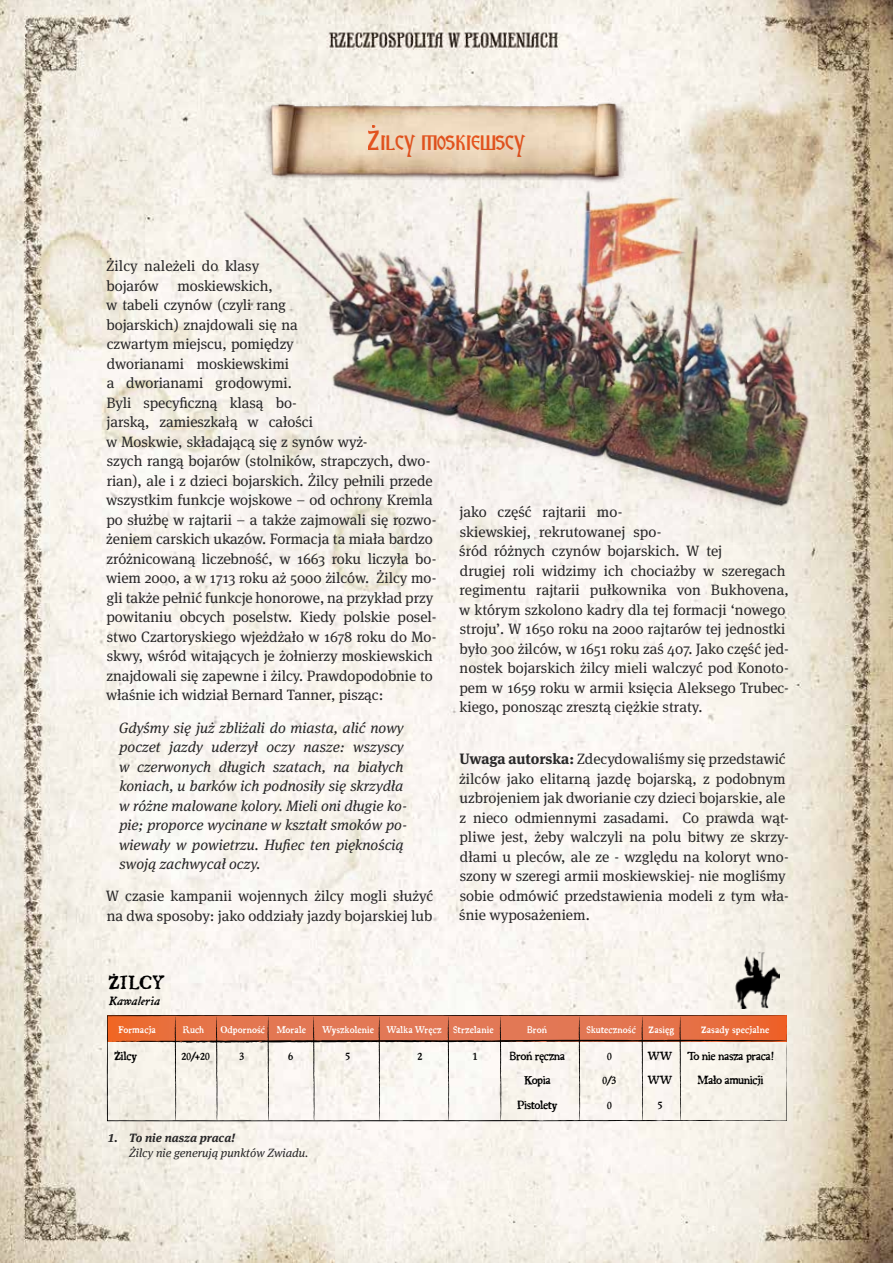
<style>
.page{position:relative;width:893px;height:1263px;background:#fff}
.page>*{position:absolute;margin:0;border:0;box-sizing:border-box;transform-origin:0 0}
.t1{font:22.95px "Kremlin Starets";color:#f16129}
.t2{font:20.55px "P221722 Pro";color:#000}
.t3{font:15px/19.5px "Meta Serif Pro";letter-spacing:-.005em;color:#292829}
.t4{font:italic 15px/19.5px "Meta Serif Pro";color:#292829}
.t5{font:italic 13.65px "P221722 Pro";letter-spacing:-.005em;color:#000}
.t6{font:12.6px "P221722 Pro";letter-spacing:-.04em;color:#000}
.t7{font:italic 12px "Meta Serif Pro";color:#292829}
.t8{font:italic 700 12px "Meta Serif Pro";color:#292829}
.t9{font:10.2px "P221722 Pro";color:#fff}
.s1{font-weight:700}
</style>
<div class="page">
<img style="left:0;top:0;width:893px;height:1263px">
<img style="left:245px;top:80px;width:403px;height:54px">
<svg style="left:107px;top:1012px;width:680px;height:109px"></svg>
<img style="left:734px;top:950px;width:46px;height:58px">
<img style="left:336px;top:1148px;width:208px;height:115px">
<img style="left:228px;top:134px;width:633px;height:432px">
<h1 class="t1" style="left:372px;top:106px;width:6px">.</h1>
<h1 class="t1" style="left:368px;top:128px;width:159px">Zilcy moskiewscy</h1>
<p class="t3" style="left:106px;top:255px;width:154px">Żilcy należeli do klasy bojarów</p>
<p class="t3" style="left:106px;top:275px;width:332px;text-indent:71px">moskiewskich,<br>w tabeli czynów (czyli rang<br>bojarskich) znajdowali się na<br>czwartym miejscu, pomiędzy<br>dworianami moskiewskimi<br>a dworianami grodowymi.<br>Byli specyficzną klasą bo-<br>jarską, zamieszkałą w całości<br>w Moskwie, składającą się z synów wyż-<br>szych rangą bojarów (stolników, strapczych, dwo&shy;rian), ale i z dzieci bojarskich. Żilcy pełnili przede wszystkim funkcje wojskowe – od ochrony Kremla po służbę w rajtarii – a także zajmowali się rozwo&shy;żeniem carskich ukazów. Formacja ta miała bardzo zróżnicowaną liczebność, w 1663 roku liczyła bo&shy;wiem 2000, a w 1713 roku aż 5000 żilców. Żilcy mo&shy;gli także pełnić funkcje honorowe, na przykład przy powitaniu obcych poselstw. Kiedy polskie posel&shy;stwo Czartoryskiego wjeżdżało w 1678 roku do Mo&shy;skwy, wśród witających je żołnierzy moskiewskich znajdowali się zapewne i żilcy. Prawdopodobnie to właśnie ich widział Bernard Tanner, pisząc:</p>
<p class="t4" style="left:119px;top:717px;width:290px">Gdyśmy się już zbliżali do miasta, alić nowy poczet jazdy uderzył oczy nasze: wszyscy w czerwonych długich szatach, na białych koniach, u barków ich podnosiły się skrzydła w różne malowane kolory. Mieli oni długie ko&shy;pie; proporce wycinane w kształt smoków po&shy;wiewały w powietrzu. Hufiec ten pięknością swoją zachwycał oczy.</p>
<p class="t3" style="left:106px;top:885px;width:329px">W czasie kampanii wojennych żilcy mogli służyć na dwa sposoby: jako oddziały jazdy bojarskiej lub</p>
<h2 class="t2" style="left:109px;top:972px;width:58px">ŻILCY</h2>
<p class="t5" style="left:109px;top:994px;width:53px">Kawaleria</p>
<p class="t3" style="left:459px;top:501px;width:331px">jako część rajtarii mo-<br>skiewskiej, rekrutowanej spo-<br>śród różnych czynów bojarskich. W tej<br>drugiej roli widzimy ich chociażby w szeregach regimentu rajtarii pułkownika von Bukhovena, w którym szkolono kadry dla tej formacji ‘nowego stroju’. W 1650 roku na 2000 rajtarów tej jednostki było 300 żilców, w 1651 roku zaś 407. Jako część jed&shy;nostek bojarskich żilcy mieli walczyć pod Konoto&shy;pem w 1659 roku w armii księcia Aleksego Trubec&shy;kiego, ponosząc zresztą ciężkie straty.</p>
<p class="t3" style="left:459px;top:748px;width:331px"><span class="s1">Uwaga autorska:</span> Zdecydowaliśmy się przedstawić żilców jako elitarną jazdę bojarską, z podobnym uzbrojeniem jak dworianie czy dzieci bojarskie, ale z nieco odmiennymi zasadami. Co prawda wąt&shy;pliwe jest, żeby walczyli na polu bitwy ze skrzy&shy;dłami u pleców, ale ze - względu na koloryt wno&shy;szony w szeregi armii moskiewskiej- nie mogliśmy sobie odmówić przedstawienia modeli z tym wła&shy;śnie wyposażeniem.</p>
<p class="t9" style="left:119px;top:1024px;width:39px">Formacja</p>
<p class="t9" style="left:183px;top:1024px;width:23px">Ruch</p>
<p class="t9" style="left:220px;top:1024px;width:87px">Odporność Morale</p>
<p class="t9" style="left:322px;top:1024px;width:173px">Wyszkolenie Walka Wręcz Strzelanie</p>
<p class="t9" style="left:527px;top:1024px;width:22px">Broń</p>
<p class="t9" style="left:587px;top:1024px;width:89px">Skuteczność Zasięg</p>
<p class="t9" style="left:701px;top:1024px;width:70px">Zasady specjalne</p>
<p class="t6" style="left:114px;top:1049px;width:24px">Żilcy</p>
<p class="t6" style="left:181px;top:1049px;width:30px">20/+20</p>
<p class="t6" style="left:239px;top:1049px;width:7px">3</p>
<p class="t6" style="left:288px;top:1049px;width:7px">6</p>
<p class="t6" style="left:345px;top:1049px;width:7px">5</p>
<p class="t6" style="left:417px;top:1049px;width:7px">2</p>
<p class="t6" style="left:472px;top:1049px;width:7px">1</p>
<p class="t6" style="left:509px;top:1049px;width:57px">Broń ręczna</p>
<p class="t6" style="left:607px;top:1049px;width:7px">0</p>
<p class="t6" style="left:647px;top:1049px;width:128px">WW To nie nasza praca!</p>
<p class="t6" style="left:524px;top:1073px;width:28px">Kopia</p>
<p class="t6" style="left:602px;top:1073px;width:16px">0/3</p>
<p class="t6" style="left:647px;top:1073px;width:27px">WW</p>
<p class="t6" style="left:697px;top:1073px;width:68px">Mało amunicji</p>
<p class="t6" style="left:517px;top:1098px;width:42px">Pistolety</p>
<p class="t6" style="left:607px;top:1098px;width:7px">0</p>
<p class="t6" style="left:657px;top:1098px;width:7px">5</p>
<p class="t8" style="left:108px;top:1128px;width:129px">1. To nie nasza praca!</p>
<p class="t7" style="left:129px;top:1144px;width:181px">Żilcy nie generują punktów Zwiadu.</p>
</div>
